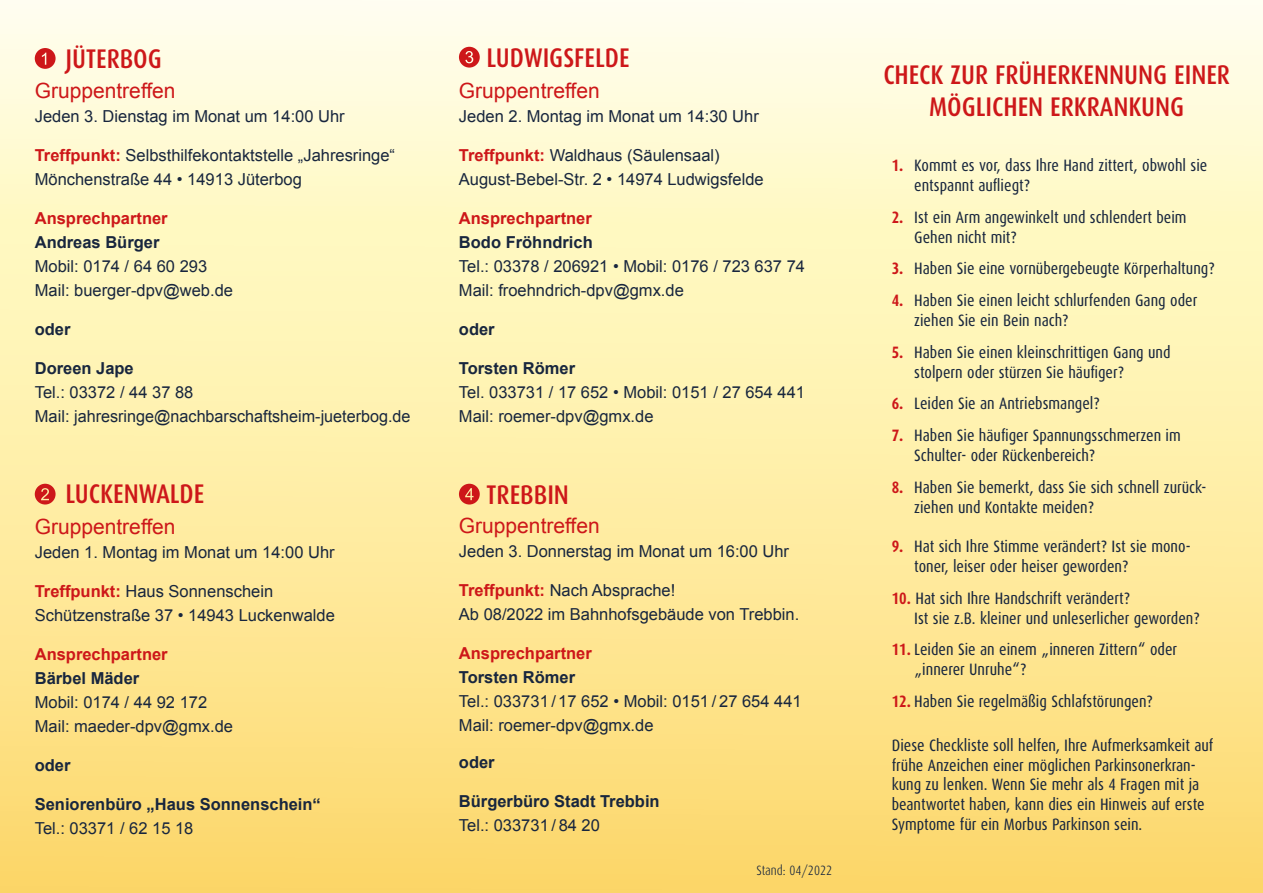
<style>
.page{position:relative;width:1263px;height:893px;background:#fff}
.page>*{position:absolute;margin:0;border:0;box-sizing:border-box;transform-origin:0 0}
.t1{font:500 27px/32.4px "Dax Condensed";color:#cd1719;text-align:center}
.t2{font:21px "Arial";color:#cd1719}
.t3{font:16.5px/19.8px "Dax Condensed";color:#18263e}
.t4{font:16.5px/24px "Arial";color:#18263e}
.t5{font:700 16.5px "Arial";color:#18263e}
.t6{font:700 16.5px "Arial";color:#cd1719}
.t7{font:300 13.5px "Dax Condensed";color:#18263e}
.s1{font-weight:700;color:#cd1719}
</style>
<div class="page">
<div style="left:0;top:0;width:1263px;height:893px;background:linear-gradient(to bottom,#ffffea,#fdda6c)"></div>
<svg style="left:35px;top:48px;width:21px;height:21px"></svg>
<svg style="left:35px;top:484px;width:21px;height:20px"></svg>
<svg style="left:459px;top:47px;width:21px;height:21px"></svg>
<svg style="left:459px;top:484px;width:21px;height:20px"></svg>
<h1 class="t1" style="left:66px;top:42px;width:98px">JÜTERBOG</h1>
<p class="t2" style="left:35px;top:77px;width:142px">Gruppentreffen</p>
<p class="t4" style="left:35px;top:104px;width:311px">Jeden 3. Dienstag im Monat um 14:00 Uhr</p>
<p class="t4" style="left:35px;top:143px;width:362px"><span class="s1">Treffpunkt:</span> Selbsthilfekontaktstelle „Jahresringe“<br>Mönchenstraße 44 • 14913 Jüterbog</p>
<p class="t6" style="left:35px;top:207px;width:134px">Ansprechpartner</p>
<p class="t5" style="left:35px;top:231px;width:126px">Andreas Bürger</p>
<p class="t4" style="left:35px;top:254px;width:200px">Mobil: 0174 / 64 60 293<br>Mail: buerger-dpv@web.de</p>
<p class="t5" style="left:35px;top:318px;width:37px">oder</p>
<p class="t5" style="left:35px;top:357px;width:101px">Doreen Jape</p>
<p class="t4" style="left:35px;top:380px;width:377px">Tel.: 03372 / 44 37 88<br>Mail: jahresringe@nachbarschaftsheim-jueterbog.de</p>
<h1 class="t1" style="left:66px;top:478px;width:140px">LUCKENWALDE</h1>
<p class="t2" style="left:35px;top:513px;width:142px">Gruppentreffen</p>
<p class="t4" style="left:35px;top:540px;width:301px">Jeden 1. Montag im Monat um 14:00 Uhr</p>
<p class="t4" style="left:35px;top:579px;width:302px"><span class="s1">Treffpunkt:</span> Haus Sonnenschein<br>Schützenstraße 37 • 14943 Luckenwalde</p>
<p class="t6" style="left:35px;top:643px;width:134px">Ansprechpartner</p>
<p class="t5" style="left:35px;top:667px;width:106px">Bärbel Mäder</p>
<p class="t4" style="left:35px;top:690px;width:200px">Mobil: 0174 / 44 92 172<br>Mail: maeder-dpv@gmx.de</p>
<p class="t5" style="left:35px;top:754px;width:37px">oder</p>
<p class="t5" style="left:35px;top:793px;width:288px">Seniorenbüro „Haus Sonnenschein“</p>
<p class="t4" style="left:35px;top:816px;width:160px">Tel.: 03371 / 62 15 18</p>
<h1 class="t1" style="left:487px;top:41px;width:145px">LUDWIGSFELDE</h1>
<p class="t2" style="left:459px;top:77px;width:142px">Gruppentreffen</p>
<p class="t4" style="left:459px;top:104px;width:301px">Jeden 2. Montag im Monat um 14:30 Uhr</p>
<p class="t4" style="left:459px;top:143px;width:306px"><span class="s1">Treffpunkt:</span> Waldhaus (Säulensaal)<br>August-Bebel-Str. 2 • 14974 Ludwigsfelde</p>
<p class="t6" style="left:459px;top:207px;width:134px">Ansprechpartner</p>
<p class="t5" style="left:459px;top:231px;width:135px">Bodo Fröhndrich</p>
<p class="t4" style="left:459px;top:254px;width:348px">Tel.: 03378 / 206921 • Mobil: 0176 / 723 637 74<br>Mail: froehndrich-dpv@gmx.de</p>
<p class="t5" style="left:459px;top:318px;width:37px">oder</p>
<p class="t5" style="left:459px;top:357px;width:118px">Torsten Römer</p>
<p class="t4" style="left:459px;top:380px;width:348px">Tel. 033731 / 17 652 • Mobil: 0151 / 27 654 441<br>Mail: roemer-dpv@gmx.de</p>
<h1 class="t1" style="left:487px;top:478px;width:84px">TREBBIN</h1>
<p class="t2" style="left:459px;top:512px;width:142px">Gruppentreffen</p>
<p class="t4" style="left:459px;top:539px;width:332px">Jeden 3. Donnerstag im Monat um 16:00 Uhr</p>
<p class="t4" style="left:459px;top:578px;width:342px"><span class="s1">Treffpunkt:</span> Nach Absprache!<br>Ab 08/2022 im Bahnhofsgebäude von Trebbin.</p>
<p class="t6" style="left:459px;top:642px;width:134px">Ansprechpartner</p>
<p class="t5" style="left:459px;top:666px;width:118px">Torsten Römer</p>
<p class="t4" style="left:459px;top:689px;width:344px">Tel.: 033731 / 17 652 • Mobil: 0151 / 27 654 441<br>Mail: roemer-dpv@gmx.de</p>
<p class="t5" style="left:459px;top:752px;width:37px">oder</p>
<p class="t5" style="left:459px;top:791px;width:202px">Bürgerbüro Stadt Trebbin</p>
<p class="t4" style="left:459px;top:814px;width:142px">Tel.: 033731 / 84 20</p>
<p class="t7" style="left:756px;top:863px;width:77px">Stand: 04/2022</p>
<h1 class="t1" style="left:883px;top:59px;width:348px">CHECK ZUR FRÜHERKENNUNG EINER<br>MÖGLICHEN ERKRANKUNG</h1>
<p class="t3" style="left:914px;top:156px;width:295px;text-indent:-22px"><span class="s1">1.</span> Kommt es vor, dass Ihre Hand zittert, obwohl sie entspannt aufliegt?</p>
<p class="t3" style="left:914px;top:207px;width:274px;text-indent:-22px"><span class="s1">2.</span> Ist ein Arm angewinkelt und schlendert beim<br>Gehen nicht mit?</p>
<p class="t3" style="left:892px;top:259px;width:324px"><span class="s1">3.</span> Haben Sie eine vornübergebeugte Körperhaltung?</p>
<p class="t3" style="left:914px;top:291px;width:285px;text-indent:-22px"><span class="s1">4.</span> Haben Sie einen leicht schlurfenden Gang oder ziehen Sie ein Bein nach?</p>
<p class="t3" style="left:914px;top:342px;width:258px;text-indent:-22px"><span class="s1">5.</span> Haben Sie einen kleinschrittigen Gang und stolpern oder stürzen Sie häufiger?</p>
<p class="t3" style="left:892px;top:394px;width:210px"><span class="s1">6.</span> Leiden Sie an Antriebsmangel?</p>
<p class="t3" style="left:914px;top:426px;width:268px;text-indent:-22px"><span class="s1">7.</span> Haben Sie häufiger Spannungsschmerzen im<br>Schulter- oder Rückenbereich?</p>
<p class="t3" style="left:914px;top:477px;width:293px;text-indent:-22px"><span class="s1">8.</span> Haben Sie bemerkt, dass Sie sich schnell zurück&shy;ziehen und Kontakte meiden?</p>
<p class="t3" style="left:914px;top:537px;width:278px;text-indent:-22px"><span class="s1">9.</span> Hat sich Ihre Stimme verändert? Ist sie mono&shy;toner, leiser oder heiser geworden?</p>
<p class="t3" style="left:914px;top:588px;width:287px;text-indent:-22px"><span class="s1">10.</span> Hat sich Ihre Handschrift verändert?<br>Ist sie z.B. kleiner und unleserlicher geworden?</p>
<p class="t3" style="left:914px;top:640px;width:264px;text-indent:-22px"><span class="s1">11.</span> Leiden Sie an einem „inneren Zittern“ oder „innerer Unruhe“?</p>
<p class="t3" style="left:892px;top:692px;width:263px"><span class="s1">12.</span> Haben Sie regelmäßig Schlafstörungen?</p>
<p class="t3" style="left:892px;top:735px;width:323px">Diese Checkliste soll helfen, Ihre Aufmerksamkeit auf frühe Anzeichen einer möglichen Parkinsonerkran&shy;kung zu lenken. Wenn Sie mehr als 4 Fragen mit ja beantwortet haben, kann dies ein Hinweis auf erste Symptome für ein Morbus Parkinson sein.</p>
</div>
